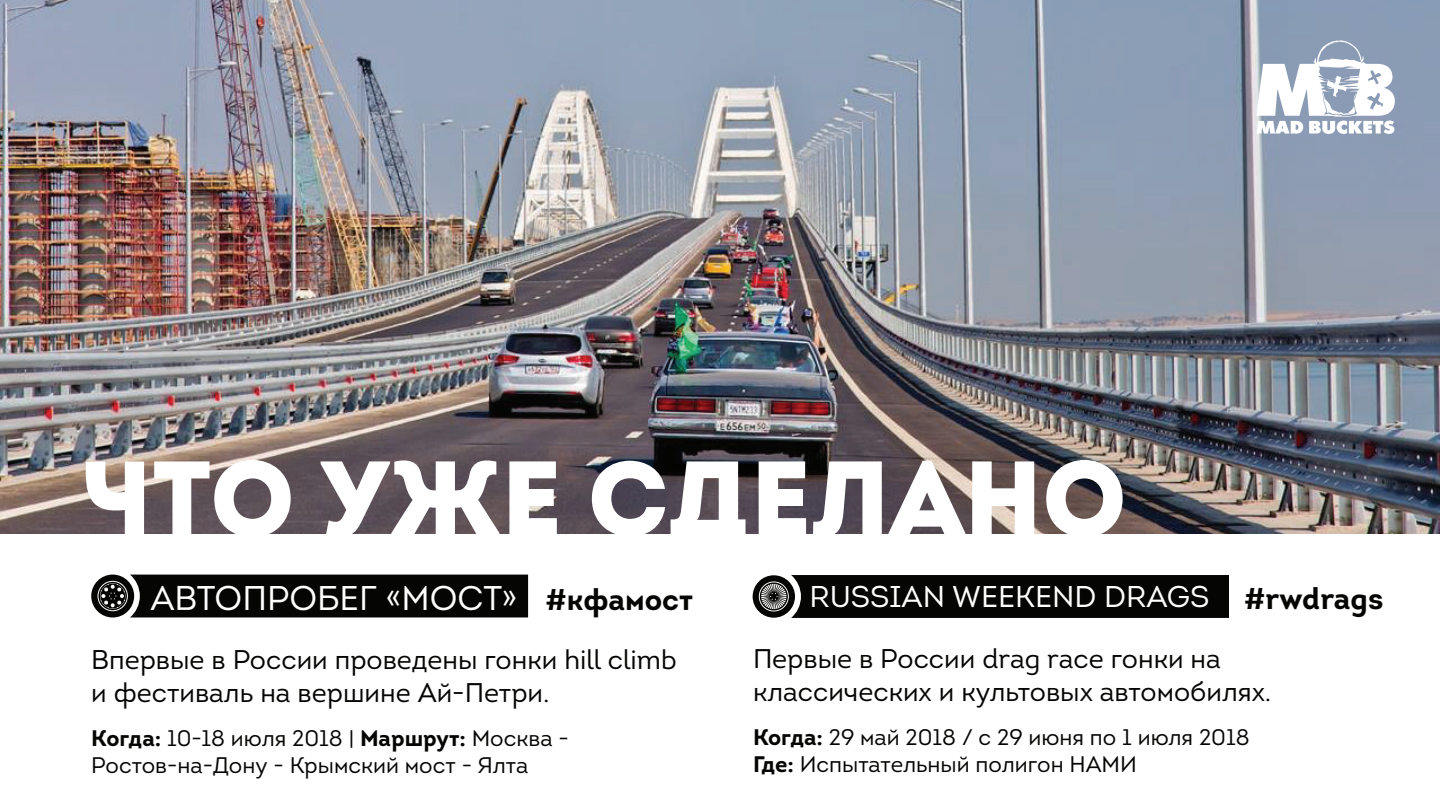
<style>
.page{position:relative;width:1440px;height:810px;background:#fff}
.page>*{position:absolute;margin:0;border:0;box-sizing:border-box;transform-origin:0 0}
.t1{font:900 106.35px "Intro";color:#fff}
.t2{font:34.2px "Intro";color:#fff}
.t3{font:30px "Intro";color:#fff}
.t4{font:27px/32.4px "Intro";color:#050504}
.t5{font:22.5px/27px "Intro";color:#050504}
.s1{font-weight:700;font-size:30px;color:#050504}
.s2{font-weight:700}
.s3{font-weight:700;color:#050504}
</style>
<div class="page">
<img style="left:0;top:0;width:1440px;height:534px">
<svg style="left:1256px;top:40px;width:139px;height:94px"></svg>
<svg style="left:753px;top:575px;width:476px;height:43px;background:#0f0f0e"></svg>
<svg style="left:91px;top:575px;width:437px;height:43px;background:#111110"></svg>
<h1 class="t1" style="left:83px;top:429px;width:1046px">ЧТО УЖЕ СДЕЛАНО</h1>
<h2 class="t2" style="left:150px;top:577px;width:544px">АВТОПРОБЕГ «МОСТ» <span class="s1">#кфамост</span></h2>
<p class="t4" style="left:91px;top:644px;width:587px">Впервые в России проведены гонки hill climb и фестиваль на вершине Ай-Петри.</p>
<p class="t5" style="left:91px;top:725px;width:479px"><span class="s2">Когда:</span> 10-18 июля 2018 | <span class="s2">Маршрут:</span> Москва -<br>Ростов-на-Дону - Крымский мост - Ялта</p>
<h3 class="t3" style="left:810px;top:578px;width:575px">RUSSIAN WEEKEND DRAGS <span class="s3">#rwdrags</span></h3>
<p class="t4" style="left:753px;top:643px;width:520px">Первые в России drag race гонки на классических и культовых автомобилях.</p>
<p class="t5" style="left:753px;top:724px;width:498px"><span class="s2">Когда:</span> 29 май 2018 / с 29 июня по 1 июля 2018<br><span class="s2">Где:</span> Испытательный полигон НАМИ</p>
</div>
